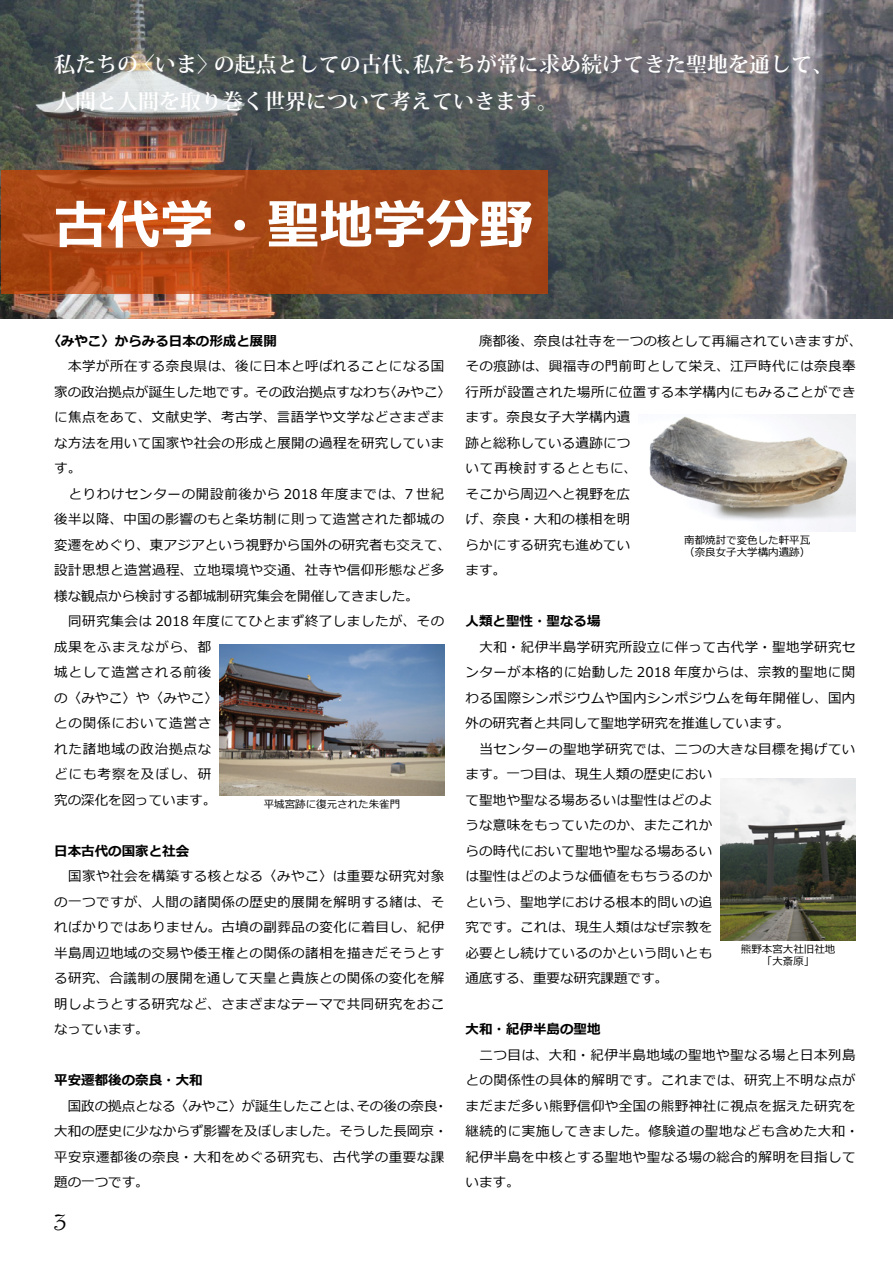
<style>
.page{position:relative;width:893px;height:1263px;background:#fff}
.page>*{position:absolute;margin:0;border:0;box-sizing:border-box;transform-origin:0 0}
.t1{font:700 53.1px "Meiryo";color:#fff}
.t2{font:25.5px "Harrington";color:#000}
.t3{font:700 21px/36.8px "Koz Min Pr 6 N";color:#fff}
.t4{font:13.5px/25.5px "Meiryo";letter-spacing:.035em;color:#000}
.t5{font:13.5px/25.5px "Meiryo";letter-spacing:.015em;color:#000}
.t6{font:13.5px/25.5px "Meiryo";letter-spacing:.005em;color:#000}
.t7{font:700 13.5px "Meiryo";color:#000}
.t8{font:10.5px/12px "Meiryo";color:#000}
</style>
<div class="page">
<img style="left:0;top:0;width:893px;height:319px">
<svg style="left:1px;top:170px;width:546px;height:123px;background:#ab4717"></svg>
<img style="left:220px;top:644px;width:224px;height:152px">
<img style="left:649px;top:415px;width:206px;height:116px">
<img style="left:721px;top:779px;width:134px;height:161px">
<h3 class="t3" style="left:54px;top:47px;width:781px">私たちの〈いま〉の起点としての古代、私たちが常に求め続けてきた聖地を通して、人間と人間を取り巻く世界について考えていきます。</h3>
<h1 class="t1" style="left:54px;top:188px;width:480px">古代学・聖地学分野</h1>
<p class="t7" style="left:47px;top:331px;width:231px">〈みやこ〉からみる日本の形成と展開</p>
<p class="t4" style="left:54px;top:354px;width:398px">　本学が所在する奈良県は、後に日本と呼ばれることになる国家の政治拠点が誕生した地です。その政治拠点すなわち〈みやこ〉に焦点をあて、文献史学、考古学、言語学や文学などさまざまな方法を用いて国家や社会の形成と展開の過程を研究しています。<br>　とりわけセンターの開設前後から 2018 年度までは、7 世紀後半以降、中国の影響のもと条坊制に則って造営された都城の変遷をめぐり、東アジアという視野から国外の研究者も交えて、設計思想と造営過程、立地環境や交通、社寺や信仰形態など多様な観点から検討する都城制研究集会を開催してきました。<br>　同研究集会は 2018 年度にてひとまず終了しましたが、その成果をふまえながら、都<br>城として造営される前後<br>の〈みやこ〉や〈みやこ〉<br>との関係において造営さ<br>れた諸地域の政治拠点な<br>どにも考察を及ぼし、研<br>究の深化を図っています。</p>
<p class="t7" style="left:54px;top:841px;width:136px">日本古代の国家と社会</p>
<p class="t4" style="left:54px;top:864px;width:392px;text-align:justify">　国家や社会を構築する核となる〈みやこ〉は重要な研究対象の一つですが、人間の諸関係の歴史的展開を解明する緒は、そればかりではありません。古墳の副葬品の変化に着目し、紀伊半島周辺地域の交易や倭王権との関係の諸相を描きだそうとする研究、合議制の展開を通して天皇と貴族との関係の変化を解明しようとする研究など、さまざまなテーマで共同研究をおこなっています。</p>
<p class="t7" style="left:54px;top:1071px;width:150px">平安遷都後の奈良・大和</p>
<p class="t6" style="left:54px;top:1094px;width:395px">　国政の拠点となる〈みやこ〉が誕生したことは、その後の奈良・大和の歴史に少なからず影響を及ぼしました。そうした長岡京・平安京遷都後の奈良・大和をめぐる研究も、古代学の重要な課題の一つです。</p>
<p class="t8" style="left:264px;top:799px;width:138px">平城宮跡に復元された朱雀門</p>
<h2 class="t2" style="left:54px;top:1206px;width:14px">3</h2>
<p class="t4" style="left:465px;top:329px;width:398px">　廃都後、奈良は社寺を一つの核として再編されていきますが、その痕跡は、興福寺の門前町として栄え、江戸時代には奈良奉行所が設置された場所に位置する本学構内にもみることができます。奈良女子大学構内遺<br>跡と総称している遺跡につ<br>いて再検討するとともに、<br>そこから周辺へと視野を広<br>げ、奈良・大和の様相を明<br>らかにする研究も進めてい<br>ます。</p>
<p class="t7" style="left:465px;top:612px;width:136px">人類と聖性・聖なる場</p>
<p class="t5" style="left:465px;top:635px;width:392px">　大和・紀伊半島学研究所設立に伴って古代学・聖地学研究センターが本格的に始動した 2018 年度からは、宗教的聖地に関わる国際シンポジウムや国内シンポジウムを毎年開催し、国内外の研究者と共同して聖地学研究を推進しています。<br>　当センターの聖地学研究では、二つの大きな目標を掲げています。一つ目は、現生人類の歴史におい<br>て聖地や聖なる場あるいは聖性はどのよ<br>うな意味をもっていたのか、またこれか<br>らの時代において聖地や聖なる場あるい<br>は聖性はどのような価値をもちうるのか<br>という、聖地学における根本的問いの追<br>究です。これは、現生人類はなぜ宗教を<br>必要とし続けているのかという問いとも<br>通底する、重要な研究課題です。</p>
<p class="t7" style="left:465px;top:1020px;width:136px">大和・紀伊半島の聖地</p>
<p class="t4" style="left:465px;top:1043px;width:395px">　二つ目は、大和・紀伊半島地域の聖地や聖なる場と日本列島との関係性の具体的解明です。これまでは、研究上不明な点がまだまだ多い熊野信仰や全国の熊野神社に視点を据えた研究を継続的に実施してきました。修験道の聖地なども含めた大和・紀伊半島を中核とする聖地や聖なる場の総合的解明を目指しています。</p>
<p class="t8" style="left:684px;top:535px;width:127px">南都焼討で変色した軒平瓦（奈良女子大学構内遺跡）</p>
<p class="t8" style="left:741px;top:943px;width:96px;text-align:center">熊野本宮大社旧社地「大斎原」</p>
</div>
